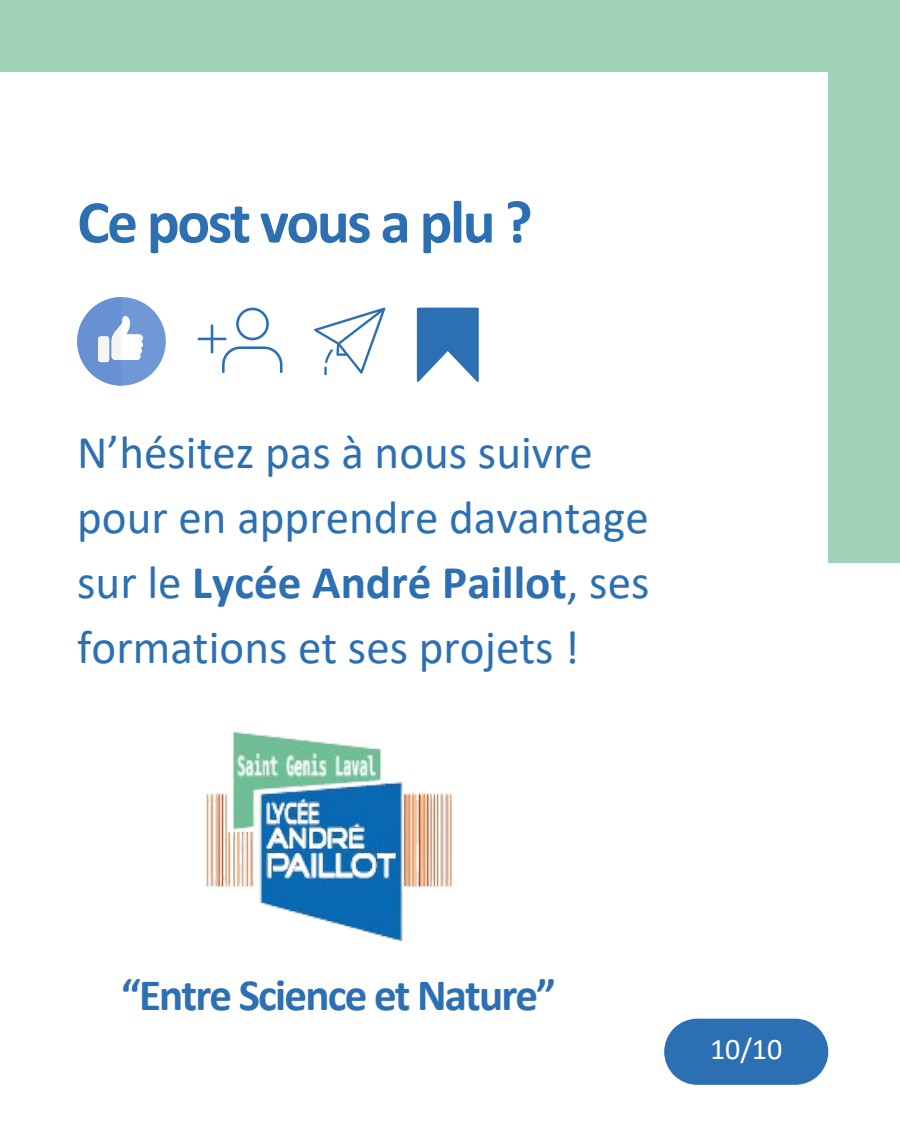
<style>
.page{position:relative;width:900px;height:1125px;background:#fff}
.page>*{position:absolute;margin:0;border:0;box-sizing:border-box;transform-origin:0 0}
.t1{font:700 61.2px "Calibri";letter-spacing:-.04em;color:#2c70b3}
.t2{font:47.1px/65.2px "Calibri";color:#2c70b3}
.t3{font:700 45px "Calibri";letter-spacing:-.04em;color:#2c70b3}
.t4{font:30px "Calibri";color:#fff}
.s1{font-weight:700}
</style>
<div class="page">
<div style="left:0;top:0;width:900px;height:72px;background:#a0d2b8"></div>
<div style="left:77px;top:297px;width:89px;height:89px;background:#7098d6;border-radius:50%"></div>
<svg style="left:77px;top:297px;width:66px;height:89px"></svg>
<svg style="left:197px;top:308px;width:85px;height:65px"></svg>
<svg style="left:314px;top:308px;width:71px;height:67px"></svg>
<svg style="left:417px;top:308px;width:62px;height:74px"></svg>
<div style="left:828px;top:0;width:72px;height:562px;background:#a0d2b8"></div>
<img style="left:205px;top:731px;width:247px;height:211px">
<svg style="left:664px;top:1019px;width:164px;height:66px;background:#3e7cb9"></svg>
<h1 class="t1" style="left:77px;top:196px;width:457px">Ce post vous a plu ?</h1>
<p class="t2" style="left:77px;top:423px;width:574px">N’hésitez pas à nous suivre pour en apprendre davantage sur le <span class="s1">Lycée André Paillot</span>, ses formations et ses projets !</p>
<p class="t3" style="left:121px;top:976px;width:436px">“Entre Science et Nature”</p>
<p class="t4" style="left:710px;top:1037px;width:74px">10/10</p>
</div>
